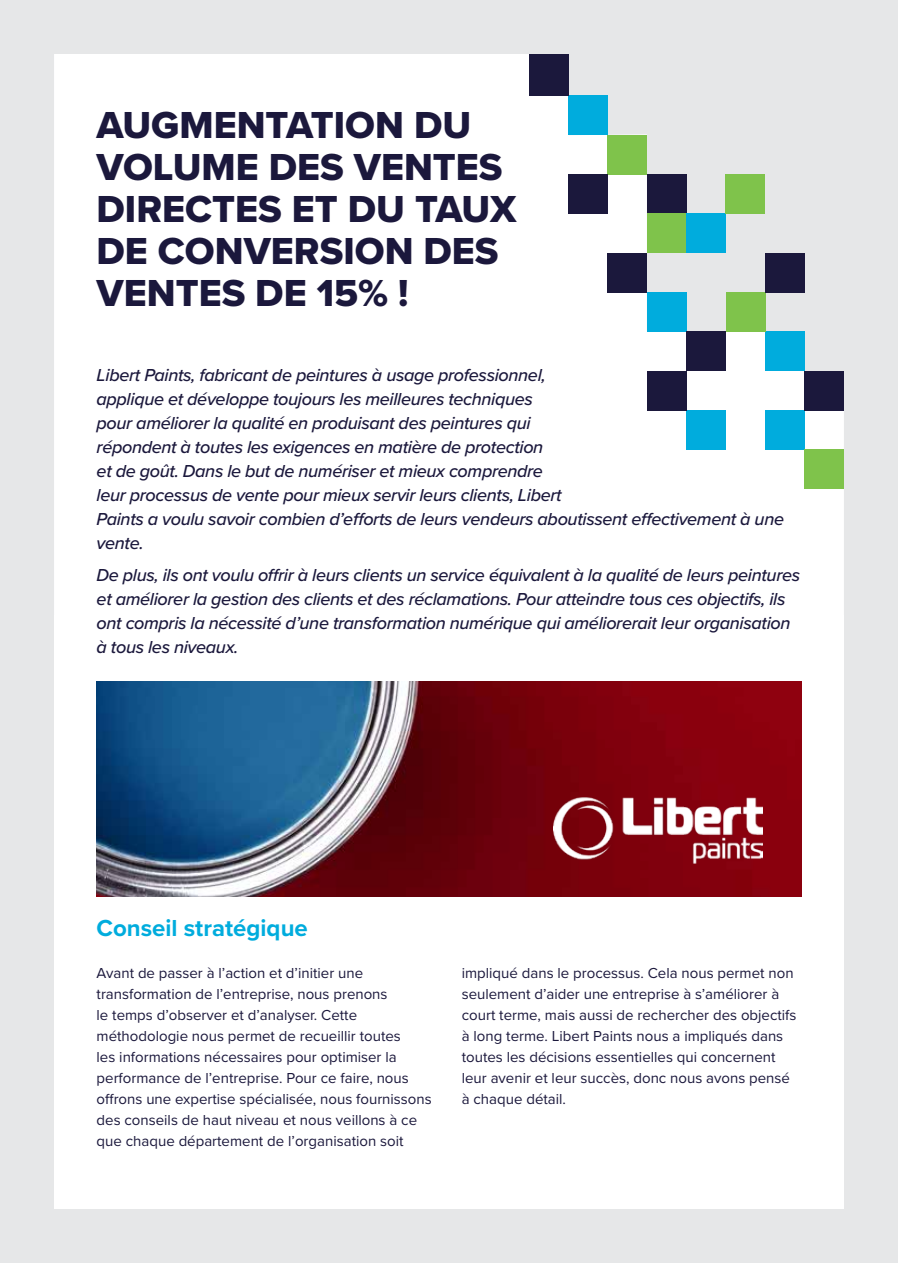
<style>
.page{position:relative;width:898px;height:1263px;background:#fff}
.page>*{position:absolute;margin:0;border:0;box-sizing:border-box;transform-origin:0 0}
.t1{font:39px/42px "Proxima Nova Extrabld";color:#1b183c}
.t2{font:700 24px "Proxima Nova";color:#00acdd}
.t3{font:italic 500 18px/24px "Proxima Nova";letter-spacing:-.02em;color:#1b183c}
.t4{font:15px/21px "Proxima Nova";color:#1b183c}
</style>
<div class="page">
<div style="left:0;top:0;width:897px;height:1263px;background:#e6e7e8"></div>
<svg style="left:54px;top:54px;width:789px;height:561px;background:#fbfbfc"></svg>
<div style="left:54px;top:615px;width:789px;height:594px;background:#fff"></div>
<img style="left:97px;top:681px;width:704px;height:215px">
<div style="left:686px;top:410px;width:39px;height:40px;background:#00acdd"></div>
<div style="left:765px;top:410px;width:39px;height:40px;background:#00acdd"></div>
<div style="left:804px;top:450px;width:39px;height:39px;background:#7fc34b"></div>
<div style="left:765px;top:332px;width:39px;height:39px;background:#00acdd"></div>
<div style="left:804px;top:371px;width:39px;height:39px;background:#1b183c"></div>
<div style="left:647px;top:174px;width:39px;height:40px;background:#1b183c"></div>
<div style="left:725px;top:292px;width:40px;height:40px;background:#7fc34b"></div>
<div style="left:568px;top:96px;width:39px;height:39px;background:#00acdd"></div>
<div style="left:607px;top:135px;width:40px;height:39px;background:#7fc34b"></div>
<div style="left:568px;top:174px;width:39px;height:40px;background:#1b183c"></div>
<div style="left:647px;top:214px;width:39px;height:39px;background:#7fc34b"></div>
<div style="left:686px;top:214px;width:39px;height:39px;background:#00acdd"></div>
<div style="left:607px;top:253px;width:40px;height:39px;background:#1b183c"></div>
<div style="left:647px;top:292px;width:39px;height:40px;background:#00acdd"></div>
<div style="left:686px;top:332px;width:39px;height:39px;background:#1b183c"></div>
<div style="left:647px;top:371px;width:39px;height:39px;background:#1b183c"></div>
<div style="left:725px;top:174px;width:39px;height:40px;background:#7fc34b"></div>
<div style="left:765px;top:253px;width:39px;height:39px;background:#1b183c"></div>
<div style="left:529px;top:54px;width:39px;height:42px;background:#1b183c"></div>
<img style="left:553px;top:754px;width:209px;height:143px">
<h1 class="t1" style="left:97px;top:103px;width:421px">AUGMENTATION DU<br>VOLUME DES VENTES<br>DIRECTES ET DU TAUX<br>DE CONVERSION DES<br>VENTES DE 15% !</h1>
<p class="t3" style="left:97px;top:362px;width:688px">Libert Paints, fabricant de peintures à usage professionnel,<br>applique et développe toujours les meilleures techniques<br>pour améliorer la qualité en produisant des peintures qui<br>répondent à toutes les exigences en matière de protection<br>et de goût. Dans le but de numériser et mieux comprendre<br>leur processus de vente pour mieux servir leurs clients, Libert<br>Paints a voulu savoir combien d’efforts de leurs vendeurs aboutissent effectivement à une vente.</p>
<p class="t3" style="left:97px;top:562px;width:704px">De plus, ils ont voulu offrir à leurs clients un service équivalent à la qualité de leurs peintures et améliorer la gestion des clients et des réclamations. Pour atteindre tous ces objectifs, ils ont compris la nécessité d’une transformation numérique qui améliorerait leur organisation à tous les niveaux.</p>
<h2 class="t2" style="left:97px;top:910px;width:213px">Conseil stratégique</h2>
<p class="t4" style="left:97px;top:962px;width:336px">Avant de passer à l’action et d’initier une transformation de l’entreprise, nous prenons<br>le temps d’observer et d’analyser. Cette méthodologie nous permet de recueillir toutes<br>les informations nécessaires pour optimiser la performance de l’entreprise. Pour ce faire, nous offrons une expertise spécialisée, nous fournissons des conseils de haut niveau et nous veillons à ce que chaque département de l’organisation soit</p>
<p class="t4" style="left:461px;top:962px;width:336px">impliqué dans le processus. Cela nous permet non seulement d’aider une entreprise à s’améliorer à court terme, mais aussi de rechercher des objectifs à long terme. Libert Paints nous a impliqués dans toutes les décisions essentielles qui concernent leur avenir et leur succès, donc nous avons pensé à chaque détail.</p>
</div>
